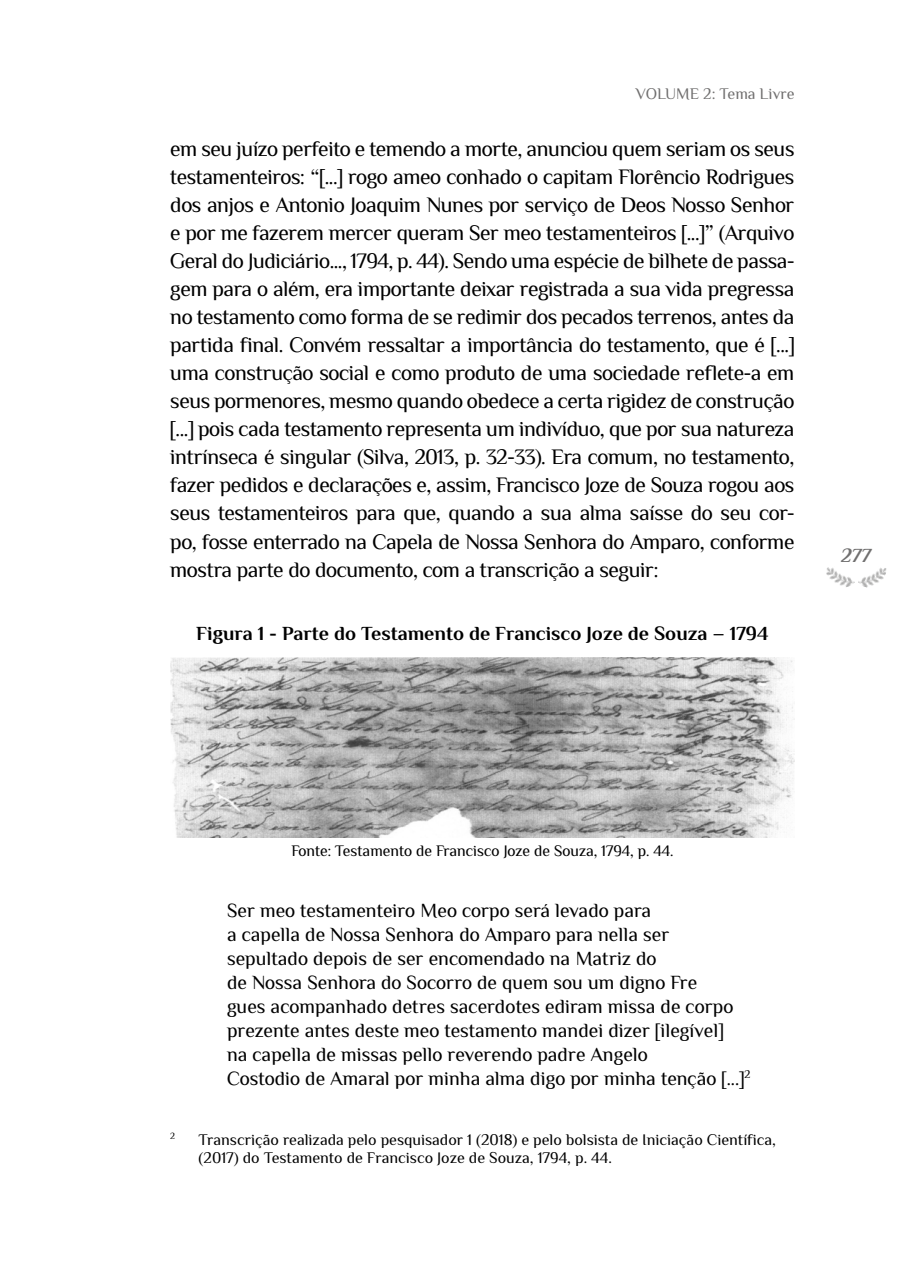
<style>
.page{position:relative;width:908px;height:1276px;background:#fff}
.page>*{position:absolute;margin:0;border:0;box-sizing:border-box;transform-origin:0 0}
.t1{font:22px/28px "Philosopher";letter-spacing:-.02em;color:#000;text-align:justify}
.t2{font:20px/24px "Philosopher";color:#000}
.t3{font:700 20px "Philosopher";color:#000}
.t4{font:italic 700 20px "Philosopher";color:#706f6f}
.t5{font:16px/18px "Philosopher";color:#000}
.t6{font:16px "Philosopher";color:#000}
.t7{font:16px "Philosopher";letter-spacing:-.005em;color:#706f6f}
.t8{font:9.4px "Philosopher";color:#000}
</style>
<div class="page">
<img style="left:826px;top:567px;width:61px;height:21px">
<img style="left:170px;top:658px;width:624px;height:179px">
<p class="t7" style="left:635px;top:83px;width:160px">VOLUME 2: Tema Livre</p>
<p class="t1" style="left:170px;top:135px;width:625px">em seu juízo perfeito e temendo a morte, anunciou quem seriam os seus testamenteiros: “[...] rogo ameo conhado o capitam Florêncio Rodrigues dos anjos e Antonio Joaquim Nunes por serviço de Deos Nosso Senhor e por me fazerem mercer queram Ser meo testamenteiros [...]” (Arquivo Geral do Judiciário..., 1794, p. 44). Sendo uma espécie de bilhete de passa&shy;gem para o além, era importante deixar registrada a sua vida pregressa no testamento como forma de se redimir dos pecados terrenos, antes da partida final. Convém ressaltar a importância do testamento, que é [...] uma construção social e como produto de uma sociedade reflete-a em seus pormenores, mesmo quando obedece a certa rigidez de construção [...] pois cada testamento representa um indivíduo, que por sua natureza intrínseca é singular (Silva, 2013, p. 32-33). Era comum, no testamento, fazer pedidos e declarações e, assim, Francisco Joze de Souza rogou aos seus testamenteiros para que, quando a sua alma saísse do seu cor&shy;po, fosse enterrado na Capela de Nossa Senhora do Amparo, conforme mostra parte do documento, com a transcrição a seguir:</p>
<p class="t3" style="left:196px;top:620px;width:573px">Figura 1 - Parte do Testamento de Francisco Joze de Souza – 1794</p>
<p class="t4" style="left:840px;top:541px;width:31px">277</p>
<p class="t6" style="left:291px;top:842px;width:383px">Fonte: Testamento de Francisco Joze de Souza, 1794, p. 44.</p>
<p class="t2" style="left:227px;top:898px;width:525px">Ser meo testamenteiro Meo corpo será levado para<br>a capella de Nossa Senhora do Amparo para nella ser sepultado depois de ser encomendado na Matriz do<br>de Nossa Senhora do Socorro de quem sou um digno Fre<br>gues acompanhado detres sacerdotes ediram missa de corpo prezente antes deste meo testamento mandei dizer [ilegível]<br>na capella de missas pello reverendo padre Angelo<br>Costodio de Amaral por minha alma digo por minha tenção [...]<sup>2</sup></p>
<p class="t8" style="left:170px;top:1130px;width:6px">2</p>
<p class="t5" style="left:198px;top:1130px;width:578px">Transcrição realizada pelo pesquisador 1 (2018) e pelo bolsista de Iniciação Científica, (2017) do Testamento de Francisco Joze de Souza, 1794, p. 44.</p>
</div>
